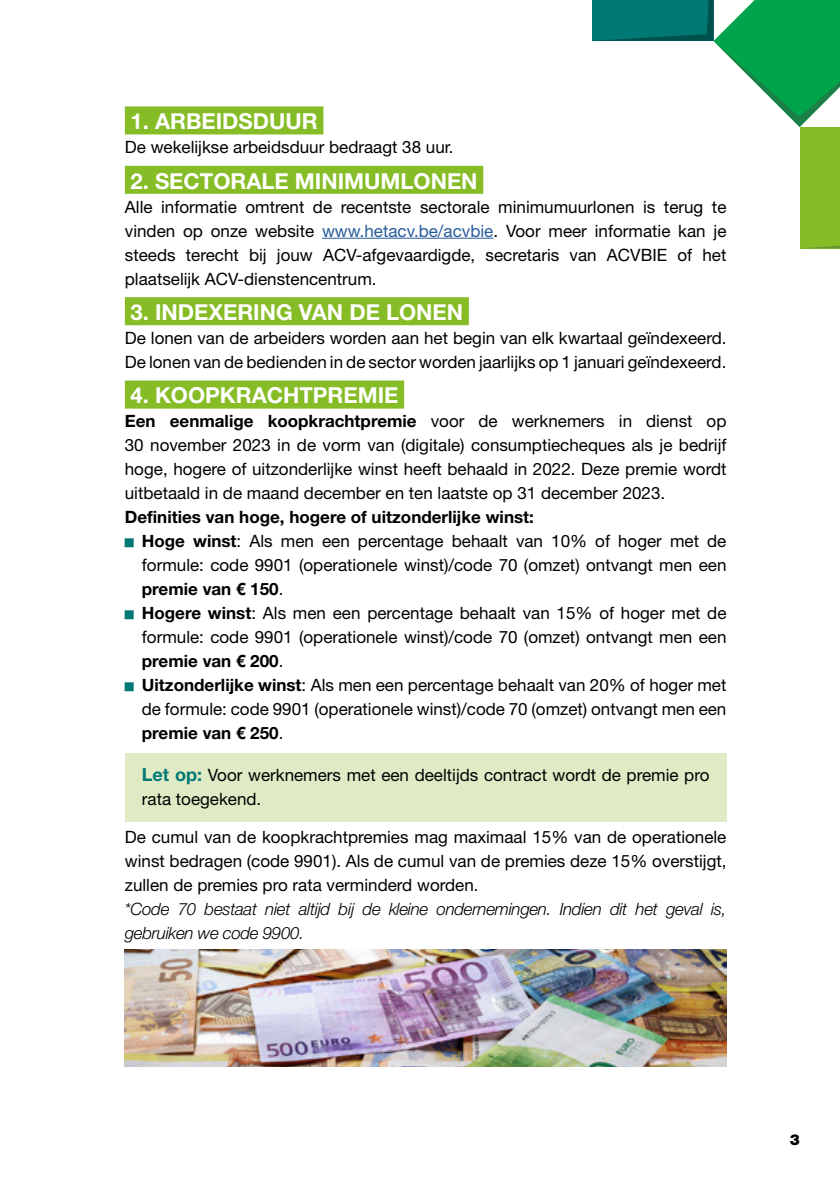
<style>
.page{position:relative;width:840px;height:1191px;background:#fff}
.page>*{position:absolute;margin:0;border:0;box-sizing:border-box;transform-origin:0 0}
.t1{font:700 22px "Helvetica Neue LT Pro";color:#fff}
.t2{font:17px/24px "Helvetica Neue";color:#000}
.t3{font:17px/24px "Helvetica Neue LT Pro";color:#000;text-align:justify}
.t4{font:700 17px "Helvetica Neue LT Pro";color:#000}
.t5{font:italic 300 17px/24px "Helvetica Neue LT Pro";letter-spacing:-.02em;color:#000}
.t6{font:900 15px "Helvetica Neue LT Std";color:#000}
.t7{font:7.6px "Helvetica Neue";color:#007873;scale:1.19 1}
.s1{color:#275b9b}
.s2{font-family:"Helvetica Neue";font-weight:400}
.s3{font-family:"Helvetica Neue LT Pro";font-weight:700}
.s4{font-family:"Helvetica Neue LT Pro";font-weight:700;font-size:18px;color:#007873}
</style>
<div class="page">
<svg style="left:592px;top:0;width:247px;height:248px"></svg>
<hr style="left:0;top:0;width:1px;height:1191px;background:#86bc25">
<div style="left:125px;top:106px;width:198px;height:28px;background:#86bc25"></div>
<div style="left:125px;top:166px;width:358px;height:28px;background:#86bc25"></div>
<hr style="left:322px;top:238px;width:171px;height:1px;background:#275b9b">
<div style="left:125px;top:297px;width:343px;height:28px;background:#86bc25"></div>
<div style="left:125px;top:380px;width:279px;height:28px;background:#86bc25"></div>
<div style="left:125px;top:753px;width:601px;height:68px;background:#e0ebc6"></div>
<img style="left:125px;top:950px;width:601px;height:116px">
<p class="t1" style="left:130px;top:108px;width:189px">1. ARBEIDSDUUR</p>
<p class="t2" style="left:125px;top:136px;width:330px">De wekelijkse arbeidsduur bedraagt 38 uur.</p>
<p class="t1" style="left:130px;top:167px;width:348px">2. SECTORALE MINIMUMLONEN</p>
<p class="t3" style="left:125px;top:194px;width:602px">Alle informatie omtrent de recentste sectorale minimumuurlonen is terug te vinden op onze website <span class="s1">www.hetacv.be/acvbie</span>. Voor meer informatie kan je steeds terecht bij jouw ACV-afgevaardigde, secretaris van ACVBIE of het plaatselijk ACV-dienstencentrum.</p>
<p class="t1" style="left:130px;top:298px;width:334px">3. INDEXERING VAN DE LONEN</p>
<p class="t2" style="left:125px;top:327px;width:603px">De lonen van de arbeiders worden aan het begin van elk kwartaal geïndexeerd.<br>De lonen van de bedienden in de sector worden jaarlijks op 1 januari geïndexeerd.</p>
<p class="t1" style="left:130px;top:382px;width:269px">4. KOOPKRACHTPREMIE</p>
<p class="t4" style="left:125px;top:411px;width:602px">Een eenmalige koopkrachtpremie <span class="s2">voor de werknemers in dienst op</span></p>
<p class="t2" style="left:125px;top:434px;width:602px;text-align:justify">30 november 2023 in de vorm van (digitale) consumptiecheques als je bedrijf hoge, hogere of uitzonderlijke winst heeft behaald in 2022. Deze premie wordt uitbetaald in de maand december en ten laatste op 31 december 2023.</p>
<p class="t4" style="left:125px;top:507px;width:410px">Definities van hoge, hogere of uitzonderlijke winst:</p>
<p class="t7" style="left:125px;top:537px;width:9px">█</p>
<p class="t2" style="left:142px;top:530px;width:585px"><span class="s3">Hoge winst</span>: Als men een percentage behaalt van 10% of hoger met de formule: code 9901 (operationele winst)/code 70 (omzet) ontvangt men een</p>
<p class="t4" style="left:142px;top:579px;width:143px">premie van € 150<span class="s2">.</span></p>
<p class="t7" style="left:125px;top:609px;width:9px">█</p>
<p class="t2" style="left:142px;top:602px;width:585px"><span class="s3">Hogere winst</span>: Als men een percentage behaalt van 15% of hoger met de formule: code 9901 (operationele winst)/code 70 (omzet) ontvangt men een</p>
<p class="t4" style="left:142px;top:651px;width:143px">premie van € 200<span class="s2">.</span></p>
<p class="t7" style="left:125px;top:681px;width:9px">█</p>
<p class="t2" style="left:142px;top:674px;width:585px"><span class="s3">Uitzonderlijke winst</span>: Als men een percentage behaalt van 20% of hoger met de formule: code 9901 (operationele winst)/code 70 (omzet) ontvangt men een</p>
<p class="t4" style="left:142px;top:723px;width:143px">premie van € 250<span class="s2">.</span></p>
<p class="t2" style="left:142px;top:763px;width:568px"><span class="s4">Let op:</span> Voor werknemers met een deeltijds contract wordt de premie pro rata toegekend.</p>
<p class="t2" style="left:125px;top:826px;width:603px;text-align:justify">De cumul van de koopkrachtpremies mag maximaal 15% van de operationele winst bedragen (code 9901). Als de cumul van de premies deze 15% overstijgt, zullen de premies pro rata verminderd worden.</p>
<p class="t5" style="left:125px;top:897px;width:603px">*Code 70 bestaat niet altijd bij de kleine ondernemingen. Indien dit het geval is, gebruiken we code 9900.</p>
<p class="t6" style="left:789px;top:1130px;width:12px">3</p>
</div>
